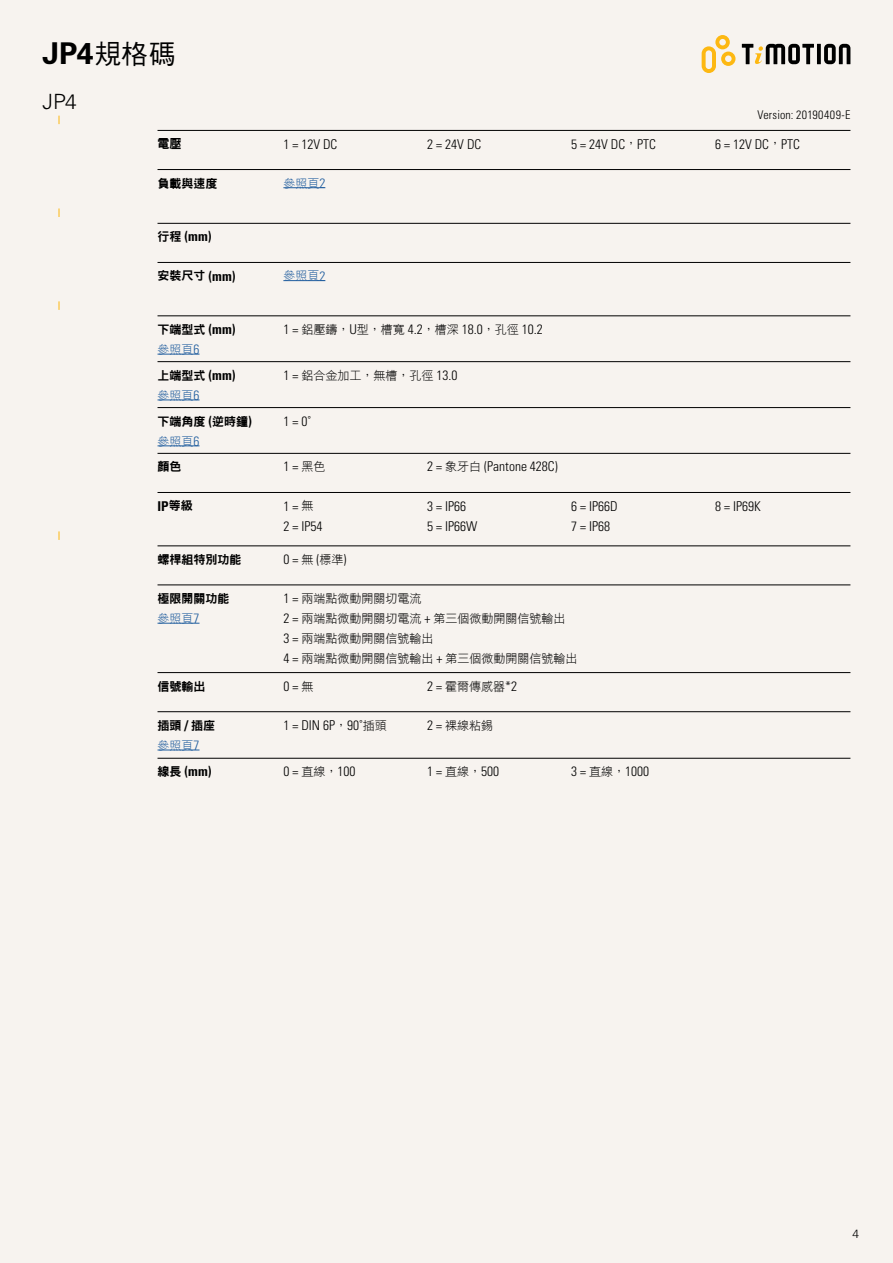
<style>
.page{position:relative;width:893px;height:1263px;background:#f7f3ef}
.page>*{position:absolute;margin:0;border:0;box-sizing:border-box;transform-origin:0 0}
.t1{font:700 30px "Univers LT Std";color:#000}
.t2{font:300 21px "Univers LT Std";color:#000}
.t3{font:300 condensed 13.5px/20.1px "Univers LT Std";color:#000}
.t4{font:700 condensed 13.5px "Univers LT Std";color:#000}
.t5{font:12px/20.1px "DF Hei W3 WIN BF";color:#000}
.t6{font:12px "DFN Hei W9 WIN BF";color:#000}
.t7{font:12px "DF Hei W3 WIN BF";color:#205d9e}
.t8{font:300 condensed 12px "Univers LT Std";letter-spacing:.015em;color:#000}
.t9{font:300 12px "Univers LT Std";color:#000}
.s1{font-family:"DF Hei W5 WIN BF";font-weight:400;font-size:26.7px}
.s2{font-family:"DF Hei W3 WIN BF";font-weight:400;font-stretch:normal;font-size:12px}
.s3{font-family:"Univers LT Std";font-weight:300;font-stretch:condensed;font-size:13.5px}
.s4{font-family:"DFN Hei W9 WIN BF";font-weight:400;font-stretch:normal;font-size:12px}
.s5{font-family:"Univers LT Std";font-weight:700;font-stretch:condensed;font-size:13.5px}
</style>
<div class="page">
<svg style="left:702px;top:35px;width:33px;height:38px"></svg>
<svg style="left:817px;top:44px;width:4px;height:20px"></svg>
<svg style="left:824px;top:44px;width:26px;height:20px"></svg>
<svg style="left:742px;top:44px;width:72px;height:20px"></svg>
<hr style="left:158px;top:169px;width:692px;height:1px;background:#000">
<hr style="left:158px;top:130px;width:692px;height:1px;background:#000">
<hr style="left:158px;top:223px;width:692px;height:1px;background:#000">
<hr style="left:158px;top:262px;width:692px;height:1px;background:#000">
<hr style="left:283px;top:187px;width:42px;height:1px;background:#205d9e">
<hr style="left:283px;top:280px;width:42px;height:1px;background:#205d9e">
<hr style="left:158px;top:354px;width:41px;height:1px;background:#205d9e">
<hr style="left:158px;top:400px;width:41px;height:1px;background:#205d9e">
<hr style="left:158px;top:316px;width:692px;height:1px;background:#000">
<hr style="left:158px;top:361px;width:692px;height:1px;background:#000">
<hr style="left:158px;top:446px;width:41px;height:1px;background:#205d9e">
<hr style="left:158px;top:492px;width:692px;height:1px;background:#000">
<hr style="left:158px;top:453px;width:692px;height:1px;background:#000">
<hr style="left:158px;top:407px;width:692px;height:1px;background:#000">
<hr style="left:158px;top:623px;width:41px;height:1px;background:#205d9e">
<hr style="left:158px;top:585px;width:692px;height:1px;background:#000">
<hr style="left:158px;top:546px;width:692px;height:1px;background:#000">
<hr style="left:158px;top:750px;width:41px;height:1px;background:#205d9e">
<hr style="left:158px;top:758px;width:692px;height:1px;background:#000">
<hr style="left:158px;top:672px;width:692px;height:1px;background:#000">
<hr style="left:158px;top:711px;width:692px;height:1px;background:#000">
<h1 class="t1" style="left:43px;top:36px;width:134px">JP4<span class="s1">規格碼</span></h1>
<h2 class="t2" style="left:43px;top:89px;width:36px">JP4</h2>
<p class="t8" style="left:757px;top:108px;width:94px">Version: 20190409-E</p>
<p class="t6" style="left:158px;top:138px;width:25px">電壓</p>
<p class="t3" style="left:283px;top:134px;width:55px">1 = 12V DC</p>
<p class="t3" style="left:427px;top:134px;width:55px">2 = 24V DC</p>
<p class="t3" style="left:571px;top:134px;width:86px">5 = 24V DC<span class="s2">，</span>PTC</p>
<p class="t3" style="left:715px;top:134px;width:86px">6 = 12V DC<span class="s2">，</span>PTC</p>
<p class="t6" style="left:158px;top:177px;width:62px">負載與速度</p>
<p class="t7" style="left:283px;top:177px;width:43px">參照頁<span class="s3">2</span></p>
<p class="t4" style="left:158px;top:228px;width:55px"><span class="s4">行程</span> (mm)</p>
<p class="t6" style="left:158px;top:270px;width:79px">安裝尺寸 <span class="s5">(mm)</span></p>
<p class="t7" style="left:283px;top:270px;width:43px">參照頁<span class="s3">2</span></p>
<p class="t6" style="left:158px;top:323px;width:79px">下端型式 <span class="s5">(mm)</span></p>
<p class="t7" style="left:158px;top:343px;width:43px">參照頁<span class="s3">6</span></p>
<p class="t6" style="left:158px;top:369px;width:79px">上端型式 <span class="s5">(mm)</span></p>
<p class="t7" style="left:158px;top:389px;width:43px">參照頁<span class="s3">6</span></p>
<p class="t3" style="left:283px;top:319px;width:261px">1 = <span class="s2">鋁壓鑄，</span>U<span class="s2">型，槽寬</span> 4.2<span class="s2">，槽深</span> 18.0<span class="s2">，孔徑</span> 10.2</p>
<p class="t5" style="left:283px;top:365px;width:175px"><span class="s3">1 =</span> 鋁合金加工，無槽，孔徑 <span class="s3">13.0</span></p>
<p class="t6" style="left:158px;top:415px;width:96px">下端角度 <span class="s5">(</span>逆時鐘<span class="s5">)</span></p>
<p class="t7" style="left:158px;top:435px;width:43px">參照頁<span class="s3">6</span></p>
<p class="t3" style="left:283px;top:411px;width:29px">1 = 0˚</p>
<p class="t6" style="left:158px;top:461px;width:25px">顏色</p>
<p class="t3" style="left:283px;top:457px;width:43px">1 = <span class="s2">黑色</span></p>
<p class="t3" style="left:427px;top:457px;width:132px">2 = <span class="s2">象牙白</span> (Pantone 428C)</p>
<p class="t4" style="left:158px;top:497px;width:37px">IP<span class="s4">等級</span></p>
<p class="t3" style="left:283px;top:496px;width:40px">1 = <span class="s2">無<br></span>2 = IP54</p>
<p class="t3" style="left:427px;top:496px;width:52px">3 = IP66<br>5 = IP66W</p>
<p class="t3" style="left:571px;top:496px;width:48px">6 = IP66D<br>7 = IP68</p>
<p class="t3" style="left:715px;top:496px;width:47px">8 = IP69K</p>
<p class="t6" style="left:158px;top:553px;width:85px">螺桿組特別功能</p>
<p class="t3" style="left:283px;top:549px;width:64px">0 = <span class="s2">無</span> (<span class="s2">標準</span>)</p>
<p class="t6" style="left:158px;top:592px;width:74px">極限開關功能</p>
<p class="t7" style="left:158px;top:612px;width:43px">參照頁<span class="s3">7</span></p>
<p class="t5" style="left:283px;top:588px;width:295px"><span class="s3">1 =</span> 兩端點微動開關切電流<br><span class="s3">2 =</span> 兩端點微動開關切電流 <span class="s3">+</span> 第三個微動開關信號輸出<br><span class="s3">3 =</span> 兩端點微動開關信號輸出<br><span class="s3">4 =</span> 兩端點微動開關信號輸出 <span class="s3">+</span> 第三個微動開關信號輸出</p>
<p class="t6" style="left:158px;top:680px;width:50px">信號輸出</p>
<p class="t6" style="left:158px;top:719px;width:59px">插頭 <span class="s5">/</span> 插座</p>
<p class="t7" style="left:158px;top:739px;width:43px">參照頁<span class="s3">7</span></p>
<p class="t3" style="left:283px;top:676px;width:31px">0 = <span class="s2">無</span></p>
<p class="t5" style="left:427px;top:676px;width:91px"><span class="s3">2 =</span> 霍爾傳感器<span class="s3">*2</span></p>
<p class="t3" style="left:283px;top:715px;width:105px">1 = DIN 6P<span class="s2">，</span>90˚<span class="s2">插頭</span></p>
<p class="t5" style="left:427px;top:715px;width:67px"><span class="s3">2 =</span> 裸線粘錫</p>
<p class="t4" style="left:158px;top:763px;width:55px"><span class="s4">線長</span> (mm)</p>
<p class="t3" style="left:283px;top:761px;width:73px">0 = <span class="s2">直線，</span>100</p>
<p class="t3" style="left:427px;top:761px;width:73px">1 = <span class="s2">直線，</span>500</p>
<p class="t3" style="left:571px;top:761px;width:79px">3 = <span class="s2">直線，</span>1000</p>
<p class="t9" style="left:852px;top:1226px;width:8px">4</p>
</div>
